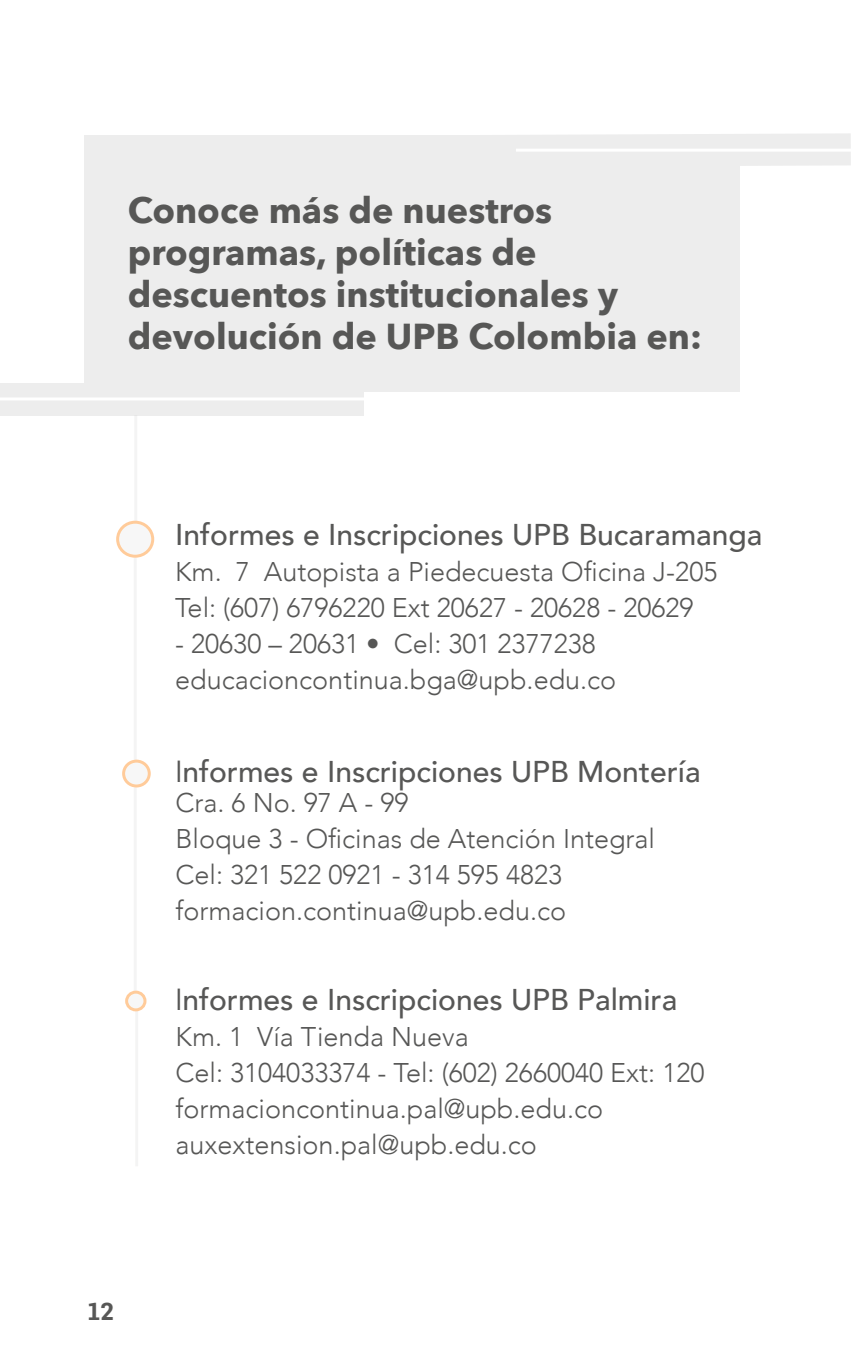
<style>
.page{position:relative;width:851px;height:1361px;background:#fff}
.page>*{position:absolute;margin:0;border:0;box-sizing:border-box;transform-origin:0 0}
.t1{font:700 36px/42px "Avenir Next";color:#575756}
.t2{font:500 30px "Avenir";color:#575756}
.t3{font:300 27px/36px "Avenir";color:#575756}
.t4{font:600 24px "Flama";color:#575756}
.s1{font-family:"Flama Semicondensed";font-weight:400}
</style>
<div class="page">
<div style="left:84px;top:136px;width:655px;height:256px;background:#ededed"></div>
<div style="left:0;top:383px;width:363px;height:33px;background:#ededed"></div>
<svg style="left:434px;top:133px;width:416px;height:34px"></svg>
<hr style="left:516px;top:149px;width:334px;height:3px;background:#fff">
<hr style="left:134px;top:415px;width:3px;height:106px;background:#1e1e1c">
<svg style="left:118px;top:522px;width:35px;height:34px"></svg>
<div style="left:116px;top:521px;width:38px;height:37px;border:3px solid #ff7e00;border-radius:50%"></div>
<svg style="left:124px;top:761px;width:25px;height:25px"></svg>
<div style="left:122px;top:759px;width:29px;height:28px;border:3px solid #ff7e00;border-radius:50%"></div>
<svg style="left:127px;top:992px;width:18px;height:18px"></svg>
<div style="left:125px;top:990px;width:21px;height:21px;border:3px solid #ff7e00;border-radius:50%"></div>
<hr style="left:134px;top:558px;width:3px;height:201px;background:#1e1e1c">
<hr style="left:134px;top:787px;width:3px;height:203px;background:#1e1e1c">
<hr style="left:135px;top:1011px;width:3px;height:155px;background:#1e1e1c">
<hr style="left:0;top:397px;width:370px;height:3px;background:#fff">
<h1 class="t1" style="left:128px;top:189px;width:575px">Conoce más de nuestros programas, políticas de descuentos institucionales y devolución de UPB Colombia en:</h1>
<p class="t4" style="left:88px;top:1294px;width:28px">12</p>
<p class="t2" style="left:175px;top:508px;width:588px">Informes e Inscripciones UPB Bucaramanga</p>
<p class="t3" style="left:175px;top:553px;width:543px">Km. 7 Autopista a Piedecuesta Oficina J-205<br>Tel: (607) 6796220 Ext 20627 - 20628 - 20629</p>
<p class="t3" style="left:175px;top:625px;width:442px">- 20630 – 20631 • Cel: 301 2377238 educacioncontinua.bga@upb.edu.co</p>
<p class="t2" style="left:175px;top:745px;width:526px"><span class="s1">I</span>nformes e Inscripciones UPB Montería</p>
<p class="t3" style="left:175px;top:784px;width:481px">Cra. 6 No. 97 A - 99<br>Bloque 3 - Oficinas de Atención Integral<br>Cel: 321 522 0921 - 314 595 4823 formacion.continua@upb.edu.co</p>
<p class="t2" style="left:175px;top:973px;width:503px"><span class="s1">I</span>nformes e Inscripciones UPB Palmira</p>
<p class="t3" style="left:175px;top:1018px;width:530px">Km. 1 Vía Tienda Nueva<br>Cel: 3104033374 - Tel: (602) 2660040 Ext: 120 formacioncontinua.pal@upb.edu.co auxextension.pal@upb.edu.co</p>
</div>
